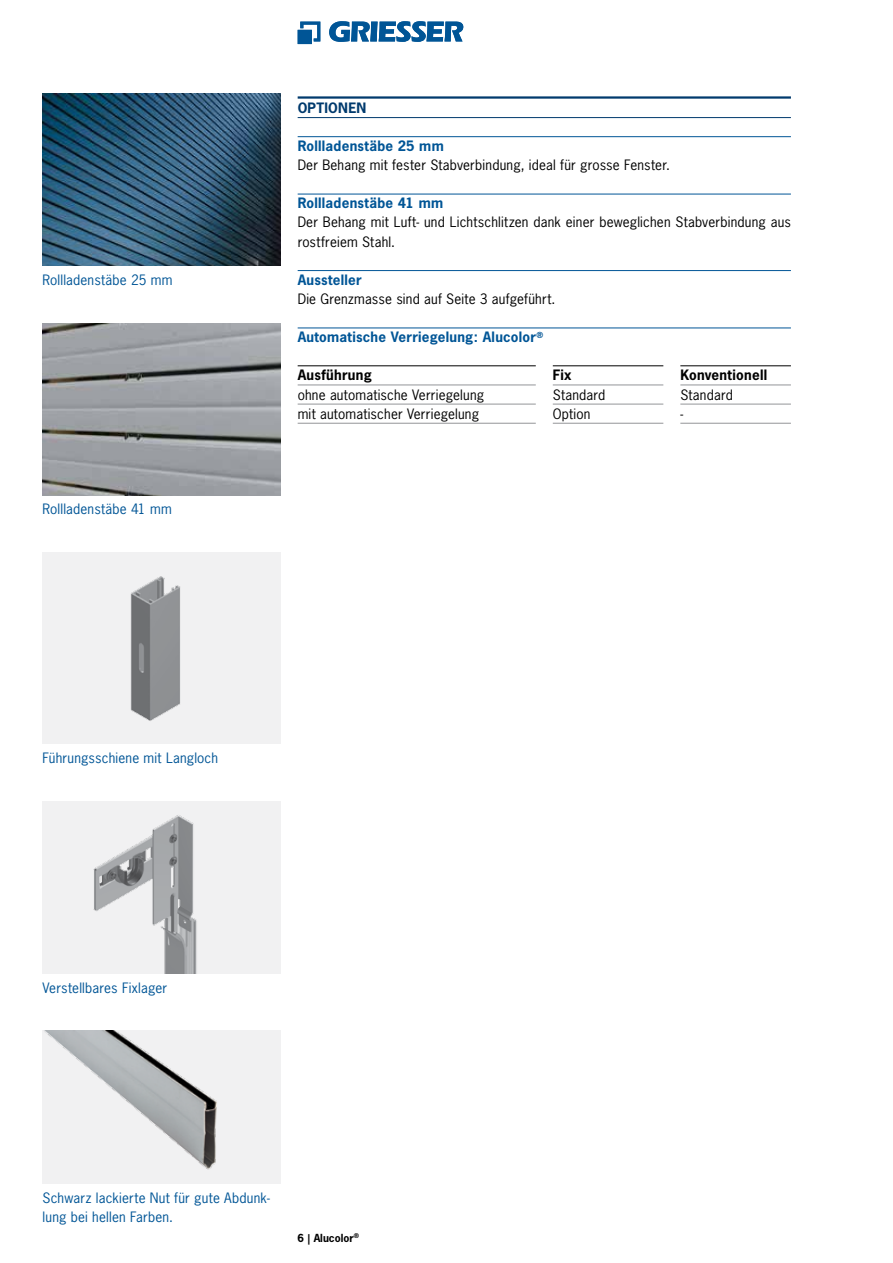
<style>
.page{position:relative;width:893px;height:1263px;background:#fff}
.page>*{position:absolute;margin:0;border:0;box-sizing:border-box;transform-origin:0 0}
.t1{font:13.5px/19.2px "News Gothic";letter-spacing:.015em;color:#000}
.t2{font:13.5px/19.2px "News Gothic";letter-spacing:.015em;color:#005596}
.t3{font:700 13.5px "News Gothic";letter-spacing:.02em;color:#005596}
.t4{font:700 13.5px "News Gothic";letter-spacing:.02em;color:#000}
.t5{font:700 13.5px "News Gothic";letter-spacing:.02em;color:#003a6d}
.t6{font:700 10.5px "News Gothic";color:#000}
</style>
<div class="page">
<svg style="left:298px;top:22px;width:22px;height:22px"></svg>
<svg style="left:329px;top:21px;width:134px;height:21px"></svg>
<img style="left:43px;top:94px;width:238px;height:172px">
<img style="left:43px;top:323px;width:238px;height:172px">
<div style="left:43px;top:553px;width:238px;height:191px;background:#f1f1f2"></div>
<img style="left:130px;top:576px;width:50px;height:145px">
<img style="left:43px;top:801px;width:238px;height:172px">
<img style="left:43px;top:1031px;width:238px;height:153px">
<hr style="left:298px;top:96px;width:493px;height:3px;background:#003a6d">
<hr style="left:298px;top:117px;width:493px;height:1px;background:#003a6d">
<hr style="left:298px;top:136px;width:493px;height:1px;background:#005596">
<hr style="left:298px;top:194px;width:493px;height:1px;background:#005596">
<hr style="left:298px;top:270px;width:493px;height:1px;background:#005596">
<hr style="left:298px;top:328px;width:493px;height:1px;background:#005596">
<hr style="left:298px;top:366px;width:238px;height:1px;background:#000">
<hr style="left:553px;top:366px;width:110px;height:1px;background:#000">
<hr style="left:680px;top:366px;width:111px;height:1px;background:#000">
<hr style="left:298px;top:385px;width:238px;height:1px;background:#939598">
<hr style="left:553px;top:385px;width:110px;height:1px;background:#939598">
<hr style="left:680px;top:385px;width:111px;height:1px;background:#939598">
<hr style="left:298px;top:404px;width:238px;height:1px;background:#939598">
<hr style="left:553px;top:404px;width:110px;height:1px;background:#939598">
<hr style="left:680px;top:404px;width:111px;height:1px;background:#939598">
<hr style="left:298px;top:423px;width:238px;height:1px;background:#939598">
<hr style="left:553px;top:423px;width:110px;height:1px;background:#939598">
<hr style="left:680px;top:423px;width:111px;height:1px;background:#939598">
<p class="t2" style="left:43px;top:270px;width:131px">Rollladenstäbe 25 mm</p>
<p class="t2" style="left:43px;top:499px;width:131px">Rollladenstäbe 41 mm</p>
<p class="t5" style="left:298px;top:99px;width:70px">optionen</p>
<p class="t3" style="left:298px;top:137px;width:148px">Rollladenstäbe 25 mm</p>
<p class="t1" style="left:298px;top:155px;width:374px">Der Behang mit fester Stabverbindung, ideal für grosse Fenster.</p>
<p class="t3" style="left:298px;top:194px;width:147px">Rollladenstäbe 41 mm</p>
<p class="t1" style="left:298px;top:213px;width:495px">Der Behang mit Luft- und Lichtschlitzen dank einer beweglichen Stabverbindung aus rostfreiem Stahl.</p>
<p class="t3" style="left:298px;top:271px;width:66px">Aussteller</p>
<p class="t1" style="left:298px;top:289px;width:259px">Die Grenzmasse sind auf Seite 3 aufgeführt.</p>
<p class="t3" style="left:298px;top:328px;width:247px">Automatische Verriegelung: Alucolor<sup>®</sup></p>
<p class="t4" style="left:298px;top:366px;width:76px">Ausführung</p>
<p class="t4" style="left:553px;top:366px;width:20px">Fix</p>
<p class="t4" style="left:680px;top:366px;width:88px">Konventionell</p>
<p class="t1" style="left:298px;top:385px;width:188px">ohne automatische Verriegelung</p>
<p class="t1" style="left:553px;top:385px;width:54px">Standard</p>
<p class="t1" style="left:680px;top:385px;width:54px">Standard</p>
<p class="t1" style="left:298px;top:404px;width:183px">mit automatischer Verriegelung</p>
<p class="t1" style="left:553px;top:404px;width:39px">Option</p>
<p class="t1" style="left:680px;top:404px;width:4px">-</p>
<p class="t2" style="left:43px;top:748px;width:177px">Führungsschiene mit Langloch</p>
<p class="t2" style="left:43px;top:978px;width:126px">Verstellbares Fixlager</p>
<p class="t2" style="left:43px;top:1188px;width:229px">Schwarz lackierte Nut für gute Abdunk&shy;lung bei hellen Farben.</p>
<p class="t6" style="left:298px;top:1231px;width:63px">6 | Alucolor<sup>®</sup></p>
</div>
